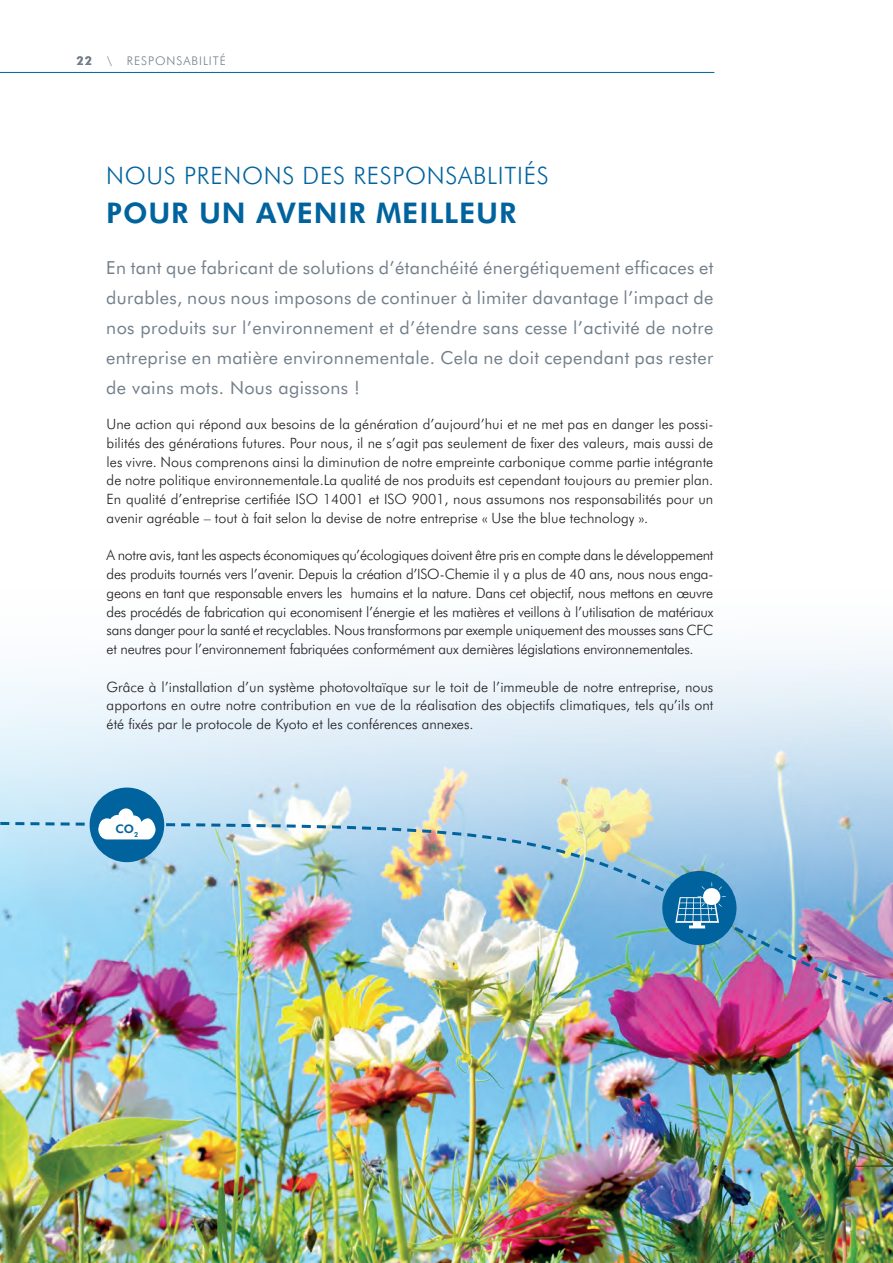
<style>
.page{position:relative;width:893px;height:1263px;background:#fff}
.page>*{position:absolute;margin:0;border:0;box-sizing:border-box;transform-origin:0 0}
.t1{font:800 28.5px "Futura BT";letter-spacing:.03em;color:#00639e}
.t2{font:300 24px "Futura BT";letter-spacing:.03em;color:#00639e}
.t3{font:18px/30px "Futura BT";letter-spacing:.02em;color:#727f8a;text-align:justify}
.t4{font:300 14.25px/18.8px "Futura BT";color:#231f20;text-align:justify}
.t5{font:300 12px "Futura BT";letter-spacing:.08em;color:#727f8a}
.t6{font:800 11.85px "Futura BT";color:#00639e}
.s1{font-weight:800}
</style>
<div class="page">
<img style="left:0;top:915px;width:704px;height:348px">
<hr style="left:0;top:72px;width:714px;height:1px;background:#00639e">
<img style="left:704px;top:915px;width:189px;height:348px">
<svg style="left:0;top:650px;width:893px;height:265px"></svg>
<div style="left:662px;top:871px;width:74px;height:74px;background:#00639e;border-radius:50%"></div>
<div style="left:703px;top:888px;width:17px;height:17px;background:#fff;border-radius:50%"></div>
<svg style="left:675px;top:896px;width:51px;height:32px"></svg>
<div style="left:90px;top:787px;width:74px;height:75px;background:#00639e;border-radius:50%"></div>
<svg style="left:98px;top:808px;width:58px;height:31px"></svg>
<p class="t5" style="left:77px;top:53px;width:151px"><span class="s1">22</span> \ RESPONSABILITÉ</p>
<h2 class="t2" style="left:106px;top:161px;width:444px">NOUS PRENONS DES RESPONSABLITIÉS</h2>
<h1 class="t1" style="left:106px;top:195px;width:412px">POUR UN AVENIR MEILLEUR</h1>
<p class="t3" style="left:106px;top:252px;width:609px">En tant que fabricant de solutions d’étanchéité énergétiquement efficaces et durables, nous nous imposons de continuer à limiter davantage l’impact de nos produits sur l’environnement et d’étendre sans cesse l’activité de notre entreprise en matière environnementale. Cela ne doit cependant pas rester de vains mots. Nous agissons !</p>
<p class="t4" style="left:107px;top:414px;width:608px">Une action qui répond aux besoins de la génération d’aujourd’hui et ne met pas en danger les possi&shy;bilités des générations futures. Pour nous, il ne s’agit pas seulement de fixer des valeurs, mais aussi de les vivre. Nous comprenons ainsi la diminution de notre empreinte carbonique comme partie intégrante de notre politique environnementale.La qualité de nos produits est cependant toujours au premier plan.<br>En qualité d’entreprise certifiée ISO 14001 et ISO 9001, nous assumons nos responsabilités pour un avenir agréable – tout à fait selon la devise de notre entreprise « Use the blue technology ».</p>
<p class="t4" style="left:107px;top:546px;width:608px">A notre avis, tant les aspects économiques qu’écologiques doivent être pris en compte dans le développement des produits tournés vers l’avenir. Depuis la création d’ISO-Chemie il y a plus de 40 ans, nous nous enga&shy;geons en tant que responsable envers les humains et la nature. Dans cet objectif, nous mettons en œuvre des procédés de fabrication qui economisent l’énergie et les matières et veillons à l’utilisation de matériaux sans danger pour la santé et recyclables. Nous transformons par exemple uniquement des mousses sans CFC et neutres pour l’environnement fabriquées conformément aux dernières législations environnementales.</p>
<p class="t4" style="left:107px;top:677px;width:608px">Grâce à l’installation d’un système photovoltaïque sur le toit de l’immeuble de notre entreprise, nous apportons en outre notre contribution en vue de la réalisation des objectifs climatiques, tels qu’ils ont été fixés par le protocole de Kyoto et les conférences annexes.</p>
<p class="t6" style="left:115px;top:822px;width:24px">CO<sub>2</sub></p>
</div>
